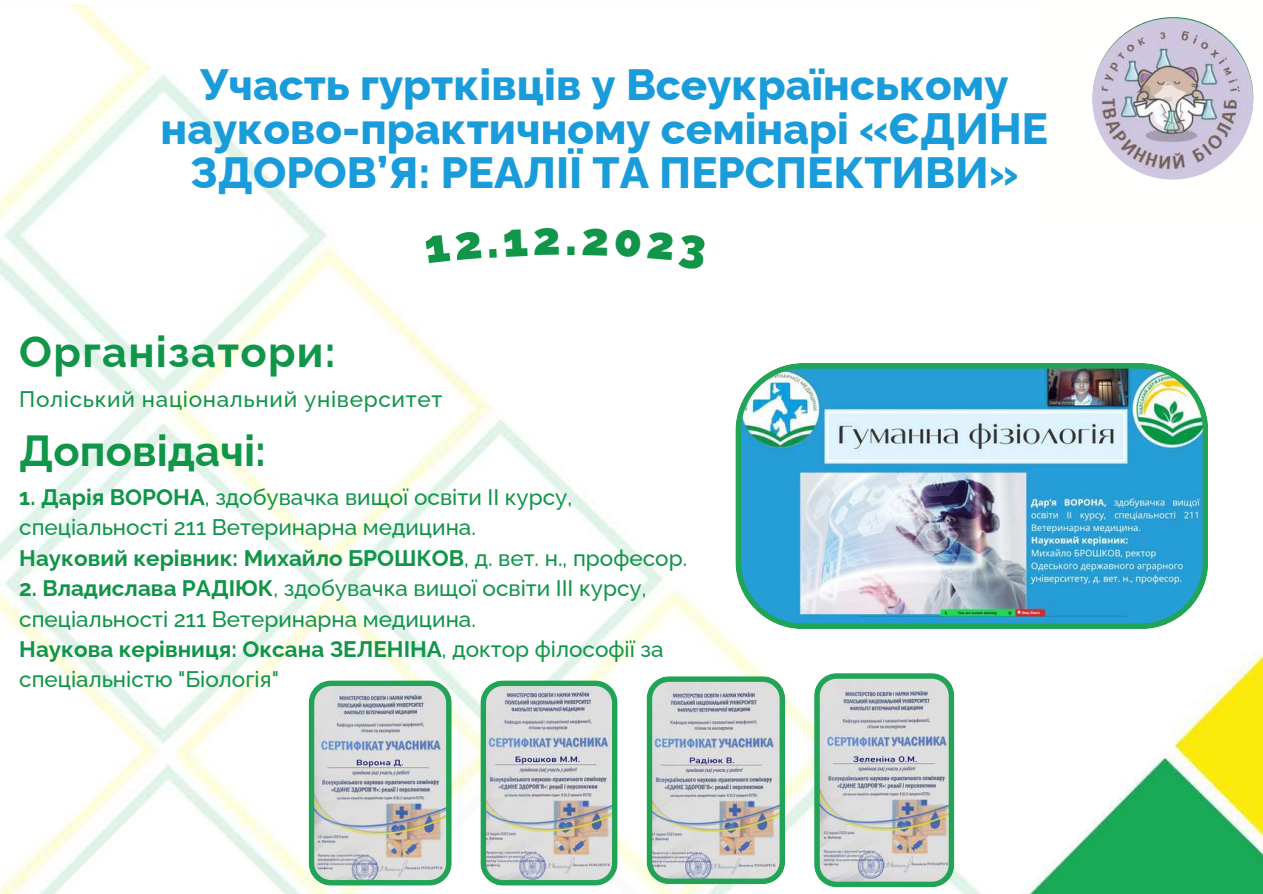
<style>
.page{position:relative;width:1263px;height:894px;background:#fff}
.page>*{position:absolute;margin:0;border:0;box-sizing:border-box;transform-origin:0 0}
.t1{font:900 46.35px "Raleway";color:#109549}
.t2{font:800 43.8px/43.8px "Raleway";color:#1b9cda;text-align:center}
.t3{font:700 43.5px "Raleway";letter-spacing:.03em;color:#109549}
.t4{font:700 43.5px "Raleway";color:#109549}
.t5{font:500 22.5px/30.3px "Raleway";color:#109549}
.t6{font:500 22.5px "Raleway";letter-spacing:.03em;color:#109549}
.s1{font-weight:700}
</style>
<div class="page">
<img style="left:0;top:7px;width:1263px;height:886px">
<div style="left:1040px;top:0;width:223px;height:231px;background:#fffffe"></div>
<svg style="left:68px;top:4px;width:21px;height:3px"></svg>
<img style="left:735px;top:363px;width:473px;height:265px">
<img style="left:309px;top:680px;width:142px;height:205px">
<img style="left:646px;top:676px;width:139px;height:207px">
<img style="left:814px;top:673px;width:140px;height:213px">
<img style="left:480px;top:680px;width:138px;height:205px">
<img style="left:1092px;top:18px;width:161px;height:161px;border-radius:50%">
<svg style="left:425px;top:231px;width:56px;height:32px"></svg>
<svg style="left:489px;top:248px;width:8px;height:9px"></svg>
<svg style="left:504px;top:229px;width:24px;height:27px"></svg>
<svg style="left:534px;top:227px;width:25px;height:28px"></svg>
<svg style="left:583px;top:228px;width:25px;height:28px"></svg>
<svg style="left:615px;top:228px;width:26px;height:30px"></svg>
<svg style="left:647px;top:230px;width:59px;height:40px"></svg>
<h2 class="t2" style="left:161px;top:62px;width:889px">Участь гуртківців у Всеукраїнському науково-практичному семінарі «ЄДИНЕ<br>ЗДОРОВ’Я: РЕАЛІЇ ТА ПЕРСПЕКТИВИ»</h2>
<h3 class="t3" style="left:19px;top:325px;width:318px">Організатори:</h3>
<p class="t6" style="left:19px;top:386px;width:424px">Поліський національний університет</p>
<h1 class="t1" style="left:565px;top:211px;width:14px">.</h1>
<h3 class="t4" style="left:19px;top:424px;width:248px">Доповідачі:</h3>
<p class="t5" style="left:19px;top:481px;width:669px"><span class="s1">1. Дарія ВОРОНА</span>, здобувачка вищої освіти ІІ курсу, спеціальності 211 Ветеринарна медицина.<br><span class="s1">Науковий керівник: Михайло БРОШКОВ</span>, д. вет. н., професор.</p>
<p class="t5" style="left:19px;top:573px;width:646px"><span class="s1">2. Владислава РАДІЮК</span>, здобувачка вищої освіти ІІІ курсу, спеціальності 211 Ветеринарна медицина.<br><span class="s1">Наукова керівниця: Оксана ЗЕЛЕНІНА</span>, доктор філософії за спеціальністю "Біологія"</p>
</div>
